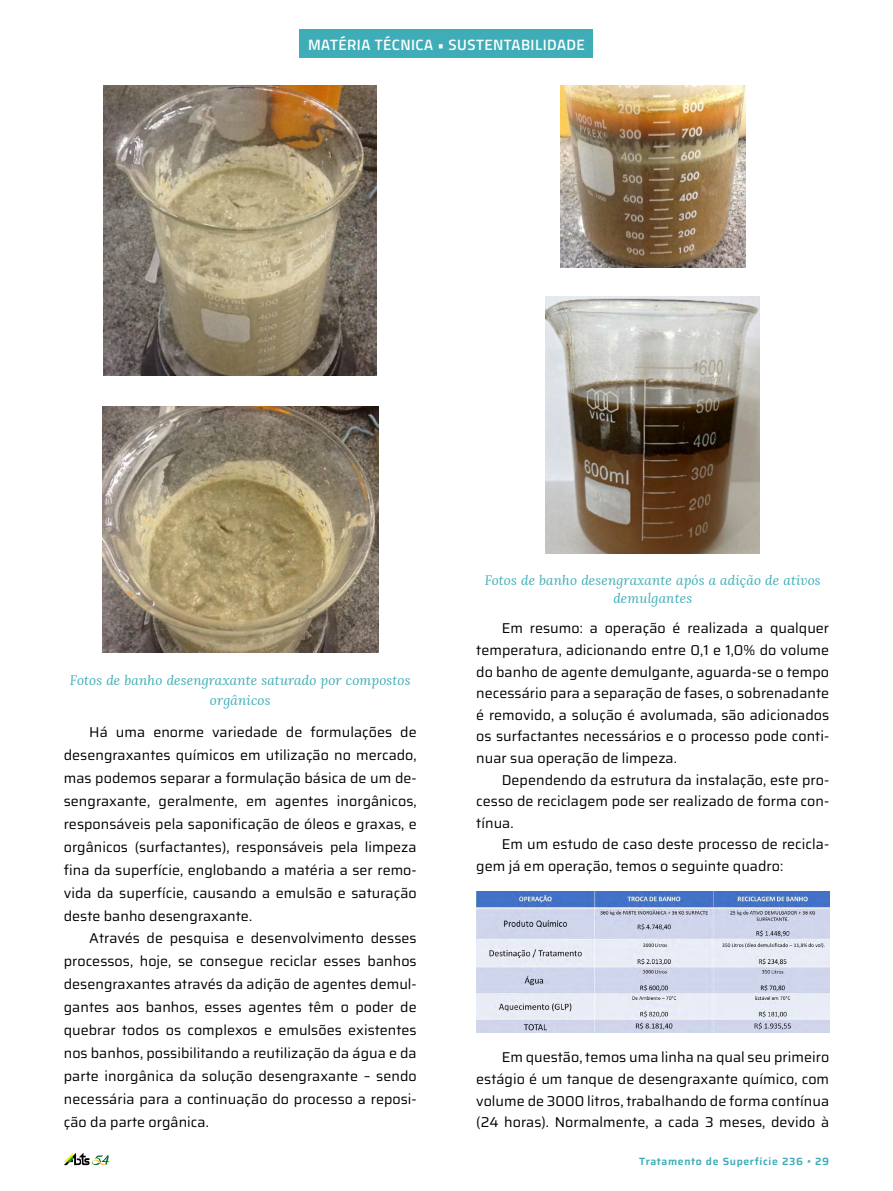
<style>
.page{position:relative;width:893px;height:1191px;background:#fff}
.page>*{position:absolute;margin:0;border:0;box-sizing:border-box;transform-origin:0 0}
.t1{font:600 15px "Titillium";letter-spacing:.03em;color:#fff}
.t2{font:14.25px/23px "Saira";letter-spacing:.005em;color:#000;text-align:justify}
.t3{font:italic 13.5px/20px "Lora";letter-spacing:.01em;color:#3eadb7;text-align:center}
.t4{font:600 10.5px "Saira";letter-spacing:.06em;color:#3eadb7}
</style>
<div class="page">
<div style="left:299px;top:30px;width:294px;height:28px;background:#3eadb7"></div>
<svg style="left:64px;top:1152px;width:46px;height:13px"></svg>
<img style="left:104px;top:85px;width:273px;height:291px">
<img style="left:102px;top:406px;width:276px;height:247px">
<img style="left:560px;top:85px;width:185px;height:182px">
<img style="left:546px;top:296px;width:214px;height:257px">
<img style="left:476px;top:891px;width:353px;height:141px">
<p class="t1" style="left:308px;top:33px;width:278px">MATÉRIA TÉCNICA • SUSTENTABILIDADE</p>
<p class="t3" style="left:70px;top:670px;width:342px">Fotos de banho desengraxante saturado por compostos orgânicos</p>
<p class="t2" style="left:64px;top:720px;width:354px;text-indent:26px">Há uma enorme variedade de formulações de desengraxantes químicos em utilização no mercado, mas podemos separar a formulação básica de um de&shy;sengraxante, geralmente, em agentes inorgânicos, responsáveis pela saponificação de óleos e graxas, e orgânicos (surfactantes), responsáveis pela limpeza fina da superfície, englobando a matéria a ser remo&shy;vida da superfície, causando a emulsão e saturação deste banho desengraxante.</p>
<p class="t2" style="left:64px;top:926px;width:354px;text-indent:26px">Através de pesquisa e desenvolvimento desses processos, hoje, se consegue reciclar esses banhos desengraxantes através da adição de agentes demul&shy;gantes aos banhos, esses agentes têm o poder de quebrar todos os complexos e emulsões existentes nos banhos, possibilitando a reutilização da água e da parte inorgânica da solução desengraxante – sendo necessária para a continuação do processo a reposi&shy;ção da parte orgânica.</p>
<p class="t3" style="left:485px;top:570px;width:338px;line-height:18.6px">Fotos de banho desengraxante após a adição de ativos demulgantes</p>
<p class="t2" style="left:476px;top:617px;width:354px;line-height:21.6px;text-indent:26px">Em resumo: a operação é realizada a qualquer temperatura, adicionando entre 0,1 e 1,0% do volume do banho de agente demulgante, aguarda-se o tempo necessário para a separação de fases, o sobrenadante é removido, a solução é avolumada, são adicionados os surfactantes necessários e o processo pode conti&shy;nuar sua operação de limpeza.</p>
<p class="t2" style="left:476px;top:768px;width:354px;line-height:21.6px;text-indent:26px">Dependendo da estrutura da instalação, este pro&shy;cesso de reciclagem pode ser realizado de forma con&shy;tínua.</p>
<p class="t2" style="left:476px;top:833px;width:354px;line-height:21.6px;text-indent:26px">Em um estudo de caso deste processo de recicla&shy;gem já em operação, temos o seguinte quadro:</p>
<p class="t2" style="left:476px;top:1046px;width:354px;line-height:21.6px;text-indent:26px">Em questão, temos uma linha na qual seu primeiro estágio é um tanque de desengraxante químico, com volume de 3000 litros, trabalhando de forma contínua (24 horas). Normalmente, a cada 3 meses, devido à</p>
<p class="t4" style="left:639px;top:1152px;width:192px">Tratamento de Superfície 236 • 29</p>
</div>
